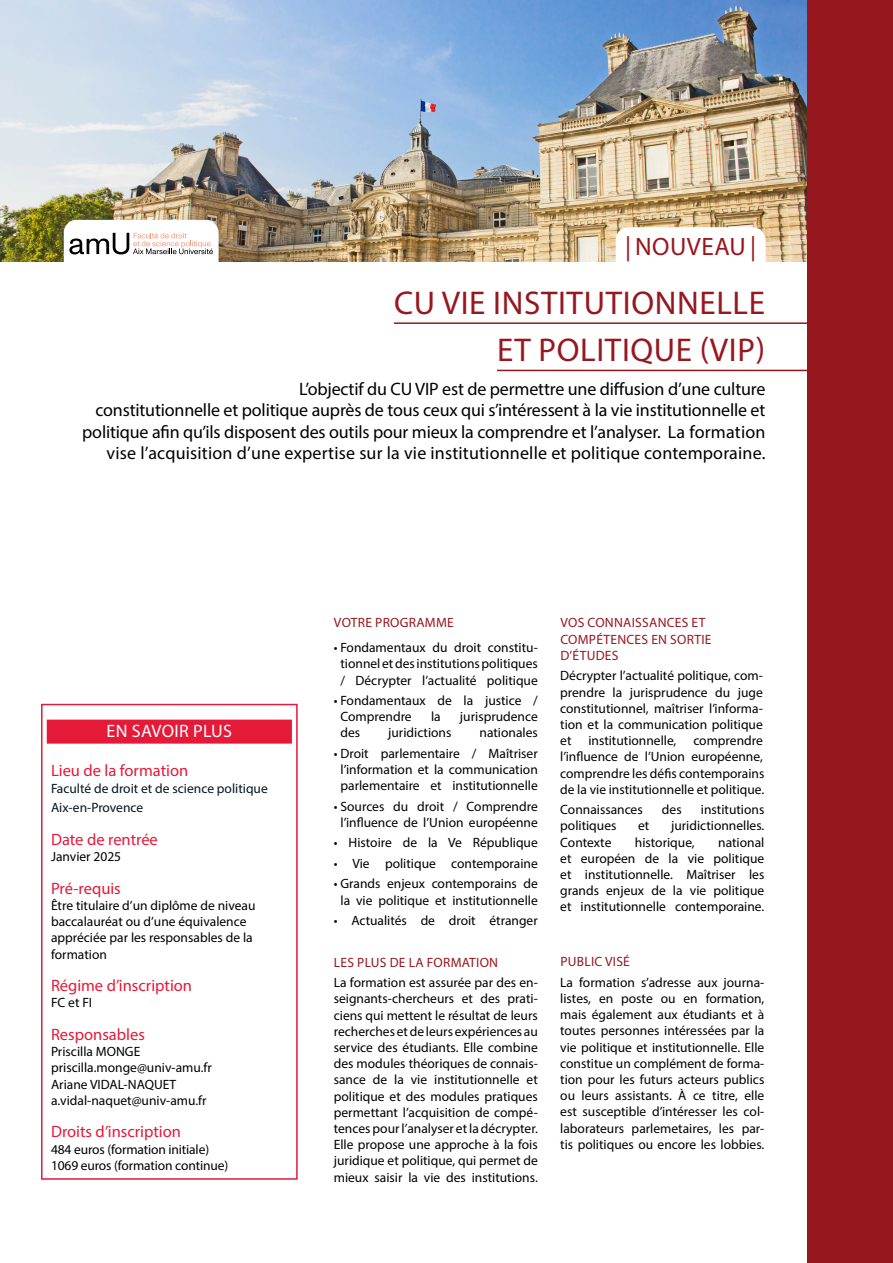
<style>
.page{position:relative;width:893px;height:1263px;background:#fff}
.page>*{position:absolute;margin:0;border:0;box-sizing:border-box;transform-origin:0 0}
.t1{font:33px/47.2px "Myriad Pro";letter-spacing:.02em;color:#97171f;text-align:right}
.t2{font:25.2px "Myriad Pro";letter-spacing:.02em;color:#97171f}
.t3{font:18px/21.5px "Myriad Pro";letter-spacing:-.01em;color:#000;text-align:right}
.t4{font:18px "Myriad Pro";letter-spacing:.02em;color:#fff}
.t5{font:16.5px "Myriad Pro";color:#e51938}
.t6{font:13.5px/16.2px "Myriad Pro";color:#000;text-align:justify}
.t7{font:13.5px/16.2px "Myriad Pro";letter-spacing:.02em;color:#97171f}
.t8{font:13.5px/19.8px "Myriad Pro";color:#04171f}
</style>
<div class="page">
<img style="left:1px;top:1px;width:806px;height:260px">
<hr style="left:394px;top:322px;width:478px;height:2px;background:#97171f">
<hr style="left:497px;top:370px;width:375px;height:1px;background:#97171f">
<div style="left:47px;top:720px;width:245px;height:24px;background:#e51938"></div>
<div style="left:41px;top:704px;width:257px;height:476px;border:2px solid #e51938"></div>
<div style="left:808px;top:0;width:85px;height:1263px;background:#97171f"></div>
<svg style="left:616px;top:227px;width:149px;height:34px"></svg>
<svg style="left:64px;top:220px;width:155px;height:42px"></svg>
<h2 class="t2" style="left:625px;top:231px;width:132px">| NOUVEAU |</h2>
<h1 class="t1" style="left:394px;top:279px;width:373px">CU VIE INSTITUTIONNELLE<br>ET POLITIQUE (VIP)</h1>
<p class="t3" style="left:82px;top:378px;width:685px">L’objectif du CU VIP est de permettre une diffusion d’une culture<br>constitutionnelle et politique auprès de tous ceux qui s’intéressent à la vie institutionnelle et politique afin qu’ils disposent des outils pour mieux la comprendre et l’analyser. La formation vise l’acquisition d’une expertise sur la vie institutionnelle et politique contemporaine.</p>
<h3 class="t4" style="left:107px;top:720px;width:127px">EN SAVOIR PLUS</h3>
<p class="t5" style="left:51px;top:760px;width:139px">Lieu de la formation</p>
<p class="t8" style="left:51px;top:778px;width:218px">Faculté de droit et de science politique<br>Aix-en-Provence</p>
<p class="t5" style="left:51px;top:829px;width:108px">Date de rentrée</p>
<p class="t6" style="left:51px;top:848px;width:72px">Janvier 2025</p>
<p class="t5" style="left:51px;top:878px;width:71px">Pré-requis</p>
<p class="t6" style="left:51px;top:897px;width:206px;text-align:left">Être titulaire d’un diplôme de niveau baccalauréat ou d’une équivalence appréciée par les responsables de la formation</p>
<p class="t5" style="left:51px;top:975px;width:143px">Régime d’inscription</p>
<p class="t6" style="left:51px;top:994px;width:43px">FC et FI</p>
<p class="t5" style="left:51px;top:1024px;width:95px">Responsables</p>
<p class="t6" style="left:51px;top:1043px;width:162px;text-align:left">Priscilla MONGE priscilla.monge@univ-amu.fr<br>Ariane VIDAL-NAQUET a.vidal-naquet@univ-amu.fr</p>
<p class="t5" style="left:51px;top:1121px;width:132px">Droits d’inscription</p>
<p class="t6" style="left:51px;top:1141px;width:179px">484 euros (formation initiale)<br>1069 euros (formation continue)</p>
<p class="t7" style="left:334px;top:615px;width:121px">VOTRE PROGRAMME</p>
<p class="t6" style="left:334px;top:639px;width:206px;text-align:center">• Fondamentaux du droit constitu&shy;tionnel et des institutions politiques / Décrypter l’actualité politique</p>
<p class="t6" style="left:340px;top:692px;width:199px;text-indent:-7px">• Fondamentaux de la justice /<br>Comprendre</p>
<p class="t6" style="left:431px;top:708px;width:11px">la</p>
<p class="t6" style="left:460px;top:708px;width:79px">jurisprudence</p>
<p class="t6" style="left:340px;top:724px;width:21px">des</p>
<p class="t6" style="left:388px;top:724px;width:65px">juridictions</p>
<p class="t6" style="left:479px;top:724px;width:60px">nationales</p>
<p class="t6" style="left:334px;top:745px;width:206px;text-align:center">• Droit parlementaire / Maîtriser l’information et la communication parlementaire et institutionnelle</p>
<p class="t6" style="left:334px;top:798px;width:205px;text-align:center">• Sources du droit / Comprendre l’influence de l’Union européenne</p>
<p class="t6" style="left:334px;top:834px;width:205px">• Histoire de la Ve République</p>
<p class="t6" style="left:334px;top:855px;width:205px">• Vie politique contemporaine</p>
<p class="t6" style="left:334px;top:875px;width:205px;text-align:center">• Grands enjeux contemporains de la vie politique et institutionnelle</p>
<p class="t6" style="left:334px;top:912px;width:206px">• Actualités de droit étranger</p>
<p class="t7" style="left:334px;top:954px;width:166px">LES PLUS DE LA FORMATION</p>
<p class="t6" style="left:334px;top:974px;width:206px">La formation est assurée par des en&shy;seignants-chercheurs et des prati&shy;ciens qui mettent le résultat de leurs recherches et de leurs expériences au service des étudiants. Elle combine des modules théoriques de connais&shy;sance de la vie institutionnelle et politique et des modules pratiques permettant l’acquisition de compé&shy;tences pour l’analyser et la décrypter.<br>Elle propose une approche à la fois juridique et politique, qui permet de mieux saisir la vie des institutions.</p>
<p class="t7" style="left:560px;top:615px;width:153px">VOS CONNAISSANCES ET<br>COMPÉTENCES EN SORTIE<br>D’ÉTUDES</p>
<p class="t6" style="left:560px;top:667px;width:204px">Décrypter l’actualité politique, com&shy;prendre la jurisprudence du juge constitutionnel, maîtriser l’informa&shy;tion et la communication politique et</p>
<p class="t6" style="left:560px;top:732px;width:206px;text-indent:133px">comprendre l’influence de l’Union européenne, comprendre les défis contemporains de la vie institutionnelle et politique.</p>
<p class="t6" style="left:560px;top:801px;width:84px">Connaissances</p>
<p class="t6" style="left:662px;top:801px;width:21px">des</p>
<p class="t6" style="left:701px;top:801px;width:65px">institutions</p>
<p class="t6" style="left:560px;top:817px;width:58px">politiques</p>
<p class="t6" style="left:638px;top:817px;width:13px">et</p>
<p class="t6" style="left:671px;top:817px;width:95px">juridictionnelles.</p>
<p class="t6" style="left:560px;top:834px;width:53px">Contexte</p>
<p class="t6" style="left:635px;top:834px;width:61px">historique,</p>
<p class="t6" style="left:588px;top:732px;width:90px">institutionnelle,</p>
<p class="t6" style="left:560px;top:834px;width:206px;text-indent:158px">national et européen de la vie politique et institutionnelle. Maîtriser les grands enjeux de la vie politique et institutionnelle contemporaine.</p>
<p class="t7" style="left:560px;top:953px;width:71px">PUBLIC VISÉ</p>
<p class="t6" style="left:560px;top:974px;width:206px">La formation s’adresse aux journa&shy;listes, en poste ou en formation, mais également aux étudiants et à toutes personnes intéressées par la vie politique et institutionnelle. Elle constitue un complément de forma&shy;tion pour les futurs acteurs publics ou leurs assistants. À ce titre, elle est susceptible d’intéresser les col&shy;laborateurs parlemetaires, les par&shy;tis politiques ou encore les lobbies.</p>
</div>
